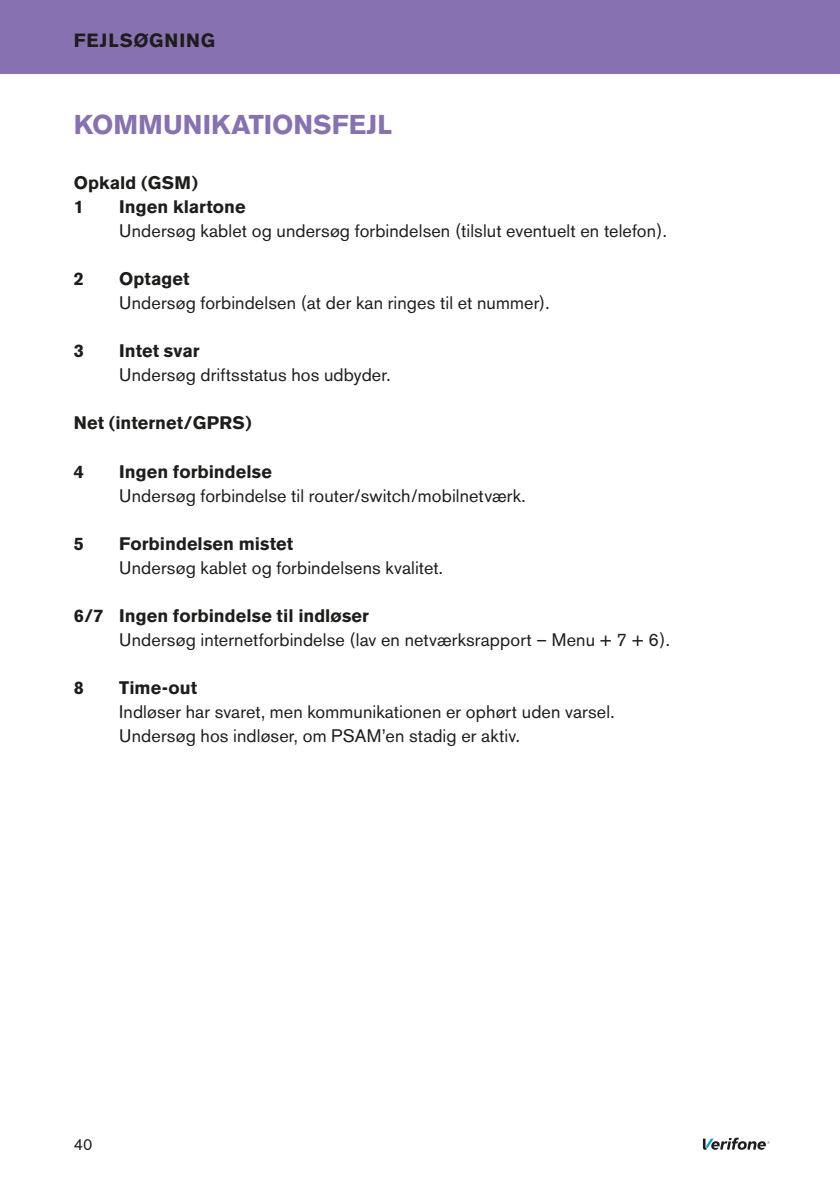
<style>
.page{position:relative;width:840px;height:1191px;background:#fff}
.page>*{position:absolute;margin:0;border:0;box-sizing:border-box;transform-origin:0 0}
.t1{font:700 27px "Akzidenz Grotesk BE";letter-spacing:.005em;color:#8871b1}
.t2{font:700 19px "Akzidenz Grotesk BE";letter-spacing:.05em;color:#1d1d1b}
.t3{font:18px/24px "Akzidenz Grotesk BE";letter-spacing:.01em;color:#1d1d1b}
.t4{font:700 18px/24px "Akzidenz Grotesk BE";letter-spacing:.005em;color:#1d1d1b}
.t5{font:16px "Akzidenz Grotesk BE";color:#1d1d1b}
</style>
<div class="page">
<svg style="left:702px;top:1137px;width:67px;height:12px"></svg>
<div style="left:0;top:0;width:839px;height:74px;background:#8871b1"></div>
<p class="t2" style="left:74px;top:29px;width:143px">FEJLSØGNING</p>
<h1 class="t1" style="left:74px;top:109px;width:192px">Kommunikation</h1>
<h1 class="t1" style="left:313px;top:109px;width:34px">sfejl</h1>
<p class="t4" style="left:74px;top:171px;width:126px">Opkald (GSM)<br>1</p>
<p class="t4" style="left:119px;top:195px;width:128px">Ingen klartone</p>
<p class="t3" style="left:119px;top:219px;width:549px">Undersøg kablet og undersøg forbindelsen (tilslut eventuelt en telefon).</p>
<p class="t4" style="left:74px;top:267px;width:12px">2</p>
<p class="t4" style="left:119px;top:267px;width:72px">Optaget</p>
<p class="t3" style="left:119px;top:291px;width:431px">Undersøg forbindelsen (at der kan ringes til et nummer).</p>
<p class="t4" style="left:74px;top:339px;width:12px">3</p>
<p class="t4" style="left:119px;top:339px;width:82px">Intet svar</p>
<p class="t3" style="left:119px;top:363px;width:273px">Undersøg driftsstatus hos udbyder.</p>
<p class="t4" style="left:74px;top:411px;width:179px">Net (internet/GPRS)</p>
<p class="t4" style="left:74px;top:459px;width:12px">4</p>
<p class="t4" style="left:119px;top:459px;width:154px">Ingen forbindelse</p>
<p class="t3" style="left:119px;top:483px;width:408px">Undersøg forbindelse til router/switch/mobilnetværk.</p>
<p class="t4" style="left:74px;top:531px;width:12px">5</p>
<p class="t4" style="left:119px;top:531px;width:175px">Forbindelsen mistet</p>
<p class="t3" style="left:119px;top:555px;width:325px">Undersøg kablet og forbindelsens kvalitet.</p>
<p class="t4" style="left:74px;top:603px;width:296px">6/7 Ingen forbindelse til indløser</p>
<p class="t3" style="left:119px;top:627px;width:552px">Undersøg internetforbindelse (lav en netværksrapport – Menu + 7 + 6).</p>
<p class="t4" style="left:74px;top:675px;width:12px">8</p>
<p class="t4" style="left:119px;top:675px;width:79px">Time-out</p>
<p class="t3" style="left:119px;top:699px;width:496px">Indløser har svaret, men kommunikationen er ophørt uden varsel.<br>Undersøg hos indløser, om PSAM’en stadig er aktiv.</p>
<p class="t5" style="left:74px;top:1134px;width:20px">40</p>
</div>
